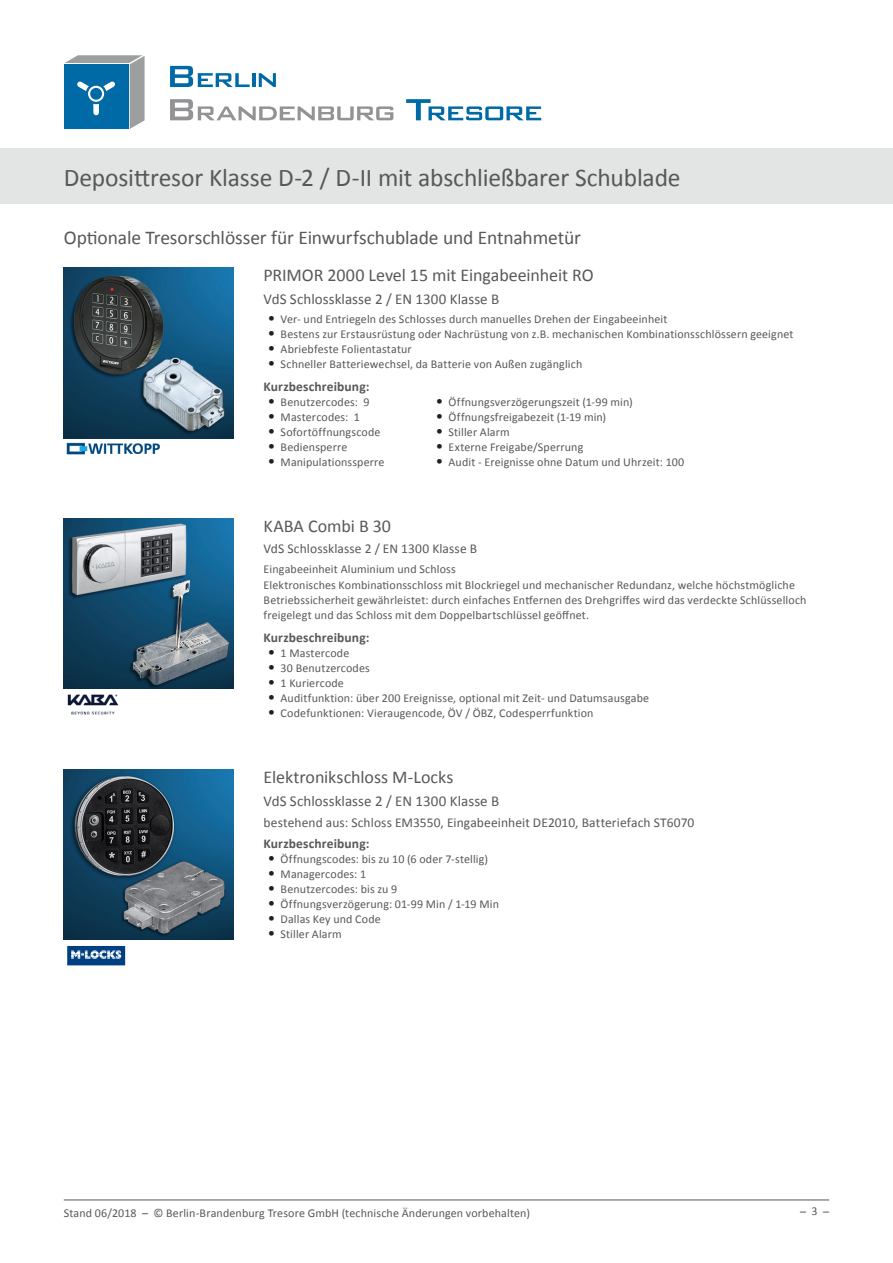
<style>
.page{position:relative;width:893px;height:1263px;background:#fff}
.page>*{position:absolute;margin:0;border:0;box-sizing:border-box;transform-origin:0 0}
.t1{font:25.5px "Calibri";letter-spacing:-.005em;color:#58585a}
.t2{font:19.5px "Calibri";letter-spacing:-.005em;color:#58585a}
.t3{font:18px "Calibri";letter-spacing:-.005em;color:#58585a}
.t4{font:15px "Calibri";letter-spacing:.005em;color:#58585a}
.t5{font:13.5px "Calibri";letter-spacing:.005em;color:#58585a}
.t6{font:700 13.5px "Calibri";letter-spacing:.01em;color:#58585a}
.t7{font:12px/16.5px "Calibri";letter-spacing:.01em;color:#58585a}
.s1{font-size:15px;color:#1e2122}
</style>
<div class="page">
<div style="left:0;top:149px;width:893px;height:55px;background:#e3e4e4"></div>
<hr style="left:64px;top:1199px;width:765px;height:1px;background:#58585a">
<img style="left:64px;top:519px;width:170px;height:170px">
<img style="left:64px;top:770px;width:170px;height:170px">
<img style="left:64px;top:268px;width:170px;height:170px">
<img style="left:66px;top:442px;width:94px;height:13px">
<img style="left:67px;top:694px;width:51px;height:21px">
<img style="left:67px;top:945px;width:59px;height:21px">
<svg style="left:64px;top:55px;width:81px;height:74px;background:#3d84ac"></svg>
<svg style="left:86px;top:83px;width:21px;height:21px"></svg>
<div style="left:88px;top:86px;width:16px;height:16px;border:2px solid #fff;border-radius:50%"></div>
<svg style="left:170px;top:66px;width:80px;height:21px"></svg>
<hr style="left:252px;top:73px;width:3px;height:14px;background:#006aa7">
<svg style="left:259px;top:73px;width:17px;height:14px"></svg>
<svg style="left:170px;top:99px;width:223px;height:21px"></svg>
<svg style="left:406px;top:99px;width:135px;height:21px"></svg>
<h1 class="t1" style="left:64px;top:161px;width:618px">Deposittresor Klasse D-2 / D-II mit abschließbarer Schublade</h1>
<h2 class="t2" style="left:64px;top:225px;width:519px">Optionale Tresorschlösser für Einwurfschublade und Entnahmetür</h2>
<h3 class="t3" style="left:264px;top:264px;width:332px">PRIMOR 2000 Level 15 mit Eingabeeinheit RO</h3>
<p class="t4" style="left:264px;top:289px;width:237px">VdS Schlossklasse 2 / EN 1300 Klasse B</p>
<p class="t7" style="left:268px;top:311px;width:401px"><span class="s1">•</span> Ver- und Entriegeln des Schlosses durch manuelles Drehen der Eingabeeinheit</p>
<p class="t7" style="left:268px;top:326px;width:527px"><span class="s1">•</span> Bestens zur Erstausrüstung oder Nachrüstung von z.B. mechanischen Kombinationsschlössern geeignet</p>
<p class="t7" style="left:268px;top:341px;width:145px"><span class="s1">•</span> Abriebfeste Folientastatur</p>
<p class="t7" style="left:268px;top:356px;width:316px"><span class="s1">•</span> Schneller Batteriewechsel, da Batterie von Außen zugänglich</p>
<p class="t6" style="left:264px;top:378px;width:107px">Kurzbeschreibung:</p>
<p class="t7" style="left:268px;top:394px;width:103px"><span class="s1">•</span> Benutzercodes: 9</p>
<p class="t7" style="left:268px;top:409px;width:94px"><span class="s1">•</span> Mastercodes: 1</p>
<p class="t7" style="left:268px;top:424px;width:114px"><span class="s1">•</span> Sofortöffnungscode</p>
<p class="t7" style="left:268px;top:439px;width:81px"><span class="s1">•</span> Bediensperre</p>
<p class="t7" style="left:268px;top:454px;width:118px"><span class="s1">•</span> Manipulationssperre</p>
<p class="t7" style="left:436px;top:394px;width:198px"><span class="s1">•</span> Öffnungsverzögerungszeit (1-99 min)</p>
<p class="t7" style="left:436px;top:409px;width:172px"><span class="s1">•</span> Öffnungsfreigabezeit (1-19 min)</p>
<p class="t7" style="left:436px;top:424px;width:75px"><span class="s1">•</span> Stiller Alarm</p>
<p class="t7" style="left:436px;top:439px;width:149px"><span class="s1">•</span> Externe Freigabe/Sperrung</p>
<p class="t7" style="left:436px;top:454px;width:250px"><span class="s1">•</span> Audit - Ereignisse ohne Datum und Uhrzeit: 100</p>
<h3 class="t3" style="left:264px;top:515px;width:129px">KABA Combi B 30</h3>
<p class="t5" style="left:264px;top:540px;width:215px">VdS Schlossklasse 2 / EN 1300 Klasse B</p>
<p class="t7" style="left:264px;top:561px;width:533px">Eingabeeinheit Aluminium und Schloss<br>Elektronisches Kombinationsschloss mit Blockriegel und mechanischer Redundanz, welche höchstmögliche</p>
<p class="t7" style="left:264px;top:593px;width:544px;line-height:15px">Betriebssicherheit gewährleistet: durch einfaches Entfernen des Drehgriffes wird das verdeckte Schlüsselloch freigelegt und das Schloss mit dem Doppelbartschlüssel geöffnet.</p>
<p class="t6" style="left:264px;top:629px;width:107px">Kurzbeschreibung:</p>
<p class="t7" style="left:268px;top:645px;width:83px"><span class="s1">•</span> 1 Mastercode</p>
<p class="t7" style="left:268px;top:660px;width:103px"><span class="s1">•</span> 30 Benutzercodes</p>
<p class="t7" style="left:268px;top:675px;width:78px"><span class="s1">•</span> 1 Kuriercode</p>
<p class="t7" style="left:268px;top:690px;width:383px"><span class="s1">•</span> Auditfunktion: über 200 Ereignisse, optional mit Zeit- und Datumsausgabe</p>
<p class="t7" style="left:268px;top:705px;width:327px"><span class="s1">•</span> Codefunktionen: Vieraugencode, ÖV / ÖBZ, Codesperrfunktion</p>
<h3 class="t3" style="left:264px;top:766px;width:191px">Elektronikschloss M-Locks</h3>
<p class="t4" style="left:264px;top:791px;width:237px">VdS Schlossklasse 2 / EN 1300 Klasse B</p>
<p class="t5" style="left:264px;top:814px;width:432px">bestehend aus: Schloss EM3550, Eingabeeinheit DE2010, Batteriefach ST6070</p>
<p class="t6" style="left:264px;top:835px;width:107px">Kurzbeschreibung:</p>
<p class="t7" style="left:268px;top:850px;width:222px"><span class="s1">•</span> Öffnungscodes: bis zu 10 (6 oder 7-stellig)</p>
<p class="t7" style="left:268px;top:865px;width:100px"><span class="s1">•</span> Managercodes: 1</p>
<p class="t7" style="left:268px;top:880px;width:131px"><span class="s1">•</span> Benutzercodes: bis zu 9</p>
<p class="t7" style="left:268px;top:895px;width:233px"><span class="s1">•</span> Öffnungsverzögerung: 01-99 Min / 1-19 Min</p>
<p class="t7" style="left:268px;top:910px;width:114px"><span class="s1">•</span> Dallas Key und Code</p>
<p class="t7" style="left:268px;top:925px;width:75px"><span class="s1">•</span> Stiller Alarm</p>
<p class="t7" style="left:64px;top:1204px;width:468px">Stand 06/2018 – © Berlin-Brandenburg Tresore GmbH (technische Änderungen vorbehalten)</p>
<p class="t7" style="left:803px;top:1202px;width:30px">̶ 3 ̶</p>
</div>
